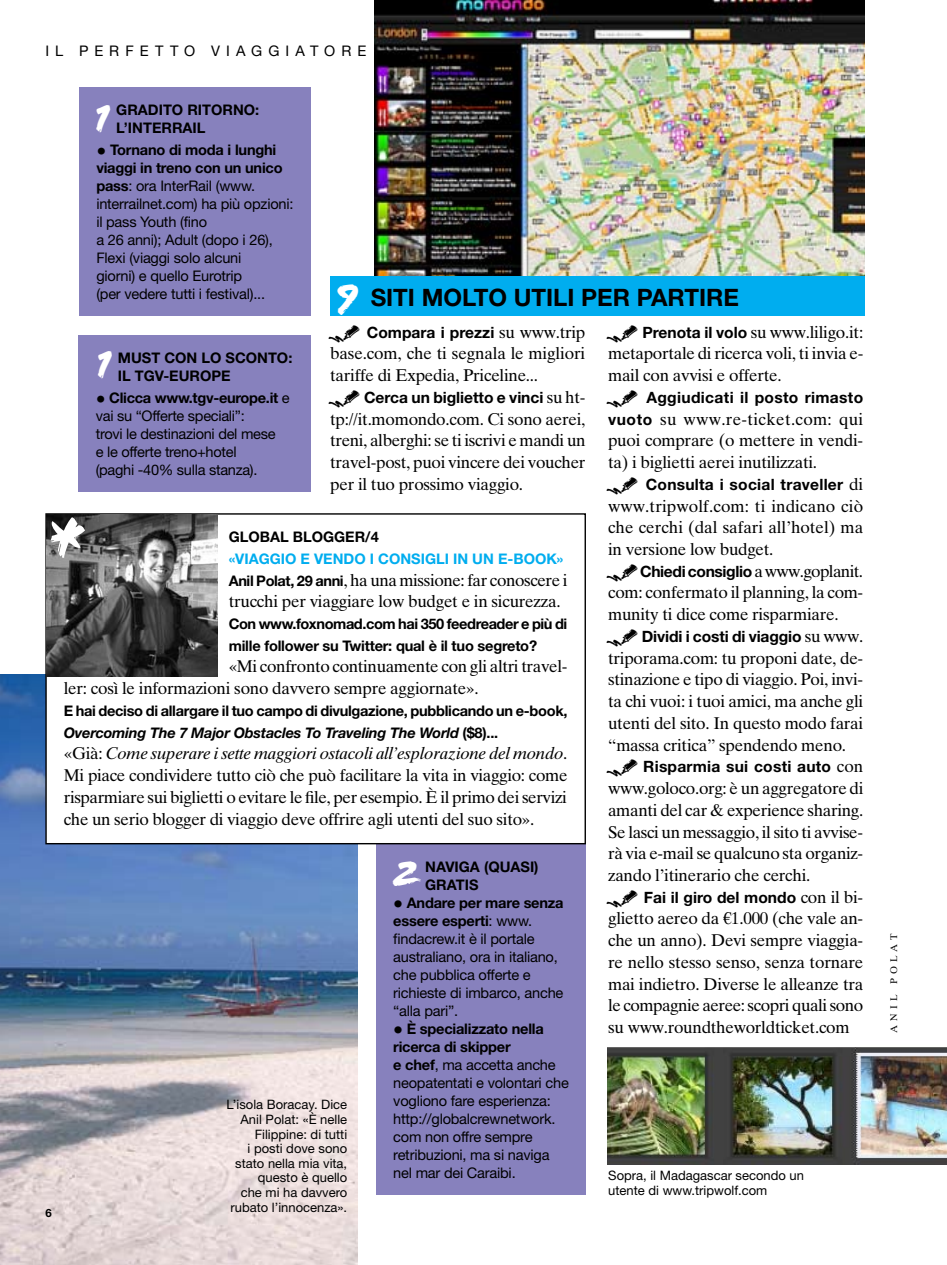
<style>
.page{position:relative;width:947px;height:1265px;background:#fff}
.page>*{position:absolute;margin:0;border:0;box-sizing:border-box;transform-origin:0 0}
.t1{font:102px "Flood Std";color:#fff}
.t2{font:42px "Flood Std";color:#fff}
.t3{font:700 24px "Helvetica Neue LT Std";color:#000}
.t4{font:17px/21.8px "Times Ten LT Std";letter-spacing:-.015em;color:#000;text-align:justify}
.t5{font:700 15.6px "Helvetica Neue LT Std";color:#000}
.t6{font:700 15.6px "Helvetica Neue LT Std";letter-spacing:-.025em;color:#000}
.t7{font:700 15.6px "Helvetica Neue LT Std";letter-spacing:.02em;color:#000}
.t8{font:14.6px/18px "Helvetica Neue LT Std";letter-spacing:-.015em;color:#000}
.t9{font:700 14.6px/21.8px "Helvetica Neue LT Std";letter-spacing:-.02em;color:#000}
.t10{font:700 14.6px/18px "Helvetica Neue LT Std";color:#000}
.t11{font:700 14.6px "Helvetica Neue LT Std";color:#00adef}
.t12{font:14.6px "Helvetica Neue LT Std";letter-spacing:.42em;color:#000}
.t13{font:13px/14.6px "Helvetica Neue LT Std";color:#000;text-align:right}
.t14{font:9.6px "Times Ten LT Std";letter-spacing:.435em;color:#000}
.s1{font-family:"Times Ten LT Std";font-size:20px}
.s2{font-weight:700}
.s3{font-family:"Flood Std";font-weight:400;font-size:42px;color:#fff}
.s4{font-family:"Flood Std";font-weight:400;font-size:24px}
.s5{font-family:"Times Ten LT Std";font-weight:400;font-size:17px}
.s6{font-family:"Helvetica Neue LT Std";font-weight:700;font-size:14.6px}
.s7{font-style:italic}
.s8{font-size:20px}
.s9{font-family:"Flood Std";font-size:24px}
.s10{font-family:"Helvetica Neue LT Std";font-weight:700;font-size:15.6px}
</style>
<div class="page">
<img style="left:0;top:675px;width:357px;height:589px">
<img style="left:608px;top:1047px;width:339px;height:116px">
<img style="left:375px;top:0;width:490px;height:276px">
<div style="left:376px;top:844px;width:210px;height:350px;background:#8781bd"></div>
<div style="left:79px;top:87px;width:232px;height:229px;background:#8781bd"></div>
<div style="left:330px;top:276px;width:535px;height:40px;background:#00adef"></div>
<div style="left:46px;top:514px;width:539px;height:329px;background:#fff"></div>
<img style="left:47px;top:514px;width:170px;height:162px">
<div style="left:79px;top:335px;width:232px;height:157px;background:#8781bd"></div>
<p class="t8" style="left:45px;top:41px;width:15px">i l</p>
<p class="t12" style="left:79px;top:42px;width:187px">perf etto viagg</p>
<p class="t8" style="left:286px;top:41px;width:82px">iatore</p>
<p class="t10" style="left:116px;top:100px;width:144px">GRADITO RITORNO:<br>L’INTERRAIL</p>
<p class="t8" style="left:96px;top:140px;width:199px"><span class="s1">•</span> <span class="s2">Tornano di moda i lunghi viaggi in treno con un unico pass</span>: ora I nterRail (www. interrailnet.com) ha più opzioni: il pass Youth (fino<br>a 26 anni); Adult (dopo i 26),<br>Flexi (viaggi solo alcuni<br>giorni) e quello Eurotrip<br>(per vedere tutti i festival)...</p>
<h2 class="t2" style="left:94px;top:93px;width:18px">1</h2>
<h3 class="t3" style="left:336px;top:283px;width:405px"><span class="s3">9</span> SITI MOLTO UTILI PER PARTIRE</h3>
<h2 class="t2" style="left:96px;top:339px;width:18px">1</h2>
<p class="t10" style="left:118px;top:348px;width:176px">MUST CON LO SCONTO:<br>IL TGV-EUROPE</p>
<p class="t8" style="left:96px;top:388px;width:195px"><span class="s1">•</span> <span class="s2">Clicca www.tgv-europe.it</span> e vai su “Offerte speciali”:<br>trovi le destinazioni del mese<br>e le offerte treno+hotel<br>(paghi -40% sulla stanza).</p>
<p class="t5" style="left:330px;top:322px;width:257px"><span class="s4">¤</span> Compara i prezzi <span class="s5">su www.trip</span></p>
<p class="t4" style="left:330px;top:342px;width:256px">base.com, che ti segnala le migliori tariffe di Expedia, Priceline...</p>
<p class="t5" style="left:330px;top:387px;width:257px"><span class="s4">¤</span> Cerca un biglietto e vinci <span class="s5">su ht-</span></p>
<p class="t4" style="left:330px;top:408px;width:257px">tp://it.momondo.com. Ci sono aerei, treni, alberghi: se ti iscrivi e mandi un travel-post, puoi vincere dei voucher per il tuo prossimo viaggio.</p>
<h1 class="t1" style="left:45px;top:492px;width:35px">*</h1>
<p class="t10" style="left:229px;top:527px;width:152px">GLOBAL BLOGGER/4</p>
<p class="t11" style="left:229px;top:549px;width:17px">«viaggio</p>
<p class="t11" style="left:301px;top:549px;width:25px">e vendo</p>
<p class="t11" style="left:370px;top:549px;width:19px">i consigli</p>
<p class="t11" style="left:453px;top:549px;width:112px">in un E-BOOK»</p>
<p class="t4" style="left:229px;top:568px;width:340px"><span class="s6">Anil Polat, 29 anni</span>, ha una missione: far conoscere i trucchi per viaggiare low budget e in sicurezza.</p>
<p class="t9" style="left:229px;top:612px;width:340px">Con www.foxnomad.com hai 350 feedreader e più di mille follower su Twitter: qual è il tuo segreto?</p>
<p class="t4" style="left:64px;top:655px;width:505px;text-indent:165px">«Mi confronto continuamente con gli altri travel&shy;ler: così le informazioni sono davvero sempre aggiornate».</p>
<p class="t9" style="left:64px;top:699px;width:505px">E hai deciso di allargare il tuo campo di divulgazione, pubblicando un e-book,<br><span class="s7">Overcoming The 7 Major Obstacles To Traveling The World</span> ($8)...</p>
<p class="t4" style="left:64px;top:742px;width:505px">«Già: <span class="s7">Come superare i sette maggiori ostacoli all’esplorazione del mondo</span>.<br>Mi piace condividere tutto ciò che può facilitare la vita in viaggio: come risparmiare sui biglietti o evitare le file, per esempio. È il primo dei servizi che un serio blogger di viaggio deve offrire agli utenti del suo sito».</p>
<p class="t13" style="left:227px;top:1097px;width:122px">L’isola Boracay. Dice<br>Anil Polat: «È nelle<br>Filippine: di tutti<br>i posti dove sono stato nella mia vita, questo è quello<br>che mi ha davvero rubato l’innocenza».</p>
<p class="t9" style="left:425px;top:855px;width:10px">naviga</p>
<p class="t9" style="left:484px;top:855px;width:25px">(quasi</p>
<p class="t9" style="left:534px;top:855px;width:6px">)</p>
<p class="t9" style="left:425px;top:873px;width:10px">gratis</p>
<p class="t8" style="left:393px;top:893px;width:172px"><span class="s8">•</span> <span class="s2">Andare per mare senza essere esperti</span>: www. findacrew.it è il portale australiano, ora in italiano, che pubblica offerte e richieste di imbarco, anche “alla pari”.</p>
<p class="t8" style="left:393px;top:1019px;width:177px"><span class="s8">•</span> <span class="s2">È specializzato nella ricerca di skipper<br>e chef</span>, ma accetta anche neopatentati e volontari che vogliono fare esperienza: http://globalcrewnetwork. com non offre sempre retribuzioni, ma si naviga nel mar dei Caraibi.</p>
<h2 class="t2" style="left:392px;top:849px;width:32px">2</h2>
<p class="t4" style="left:608px;top:321px;width:257px"><span class="s9">¤</span> <span class="s10">Prenota il volo</span> su www.liligo.it: metaportale di ricerca voli, ti invia e&shy;mail con avvisi e offerte.</p>
<p class="t7" style="left:608px;top:387px;width:257px"><span class="s4">¤</span> Aggiudicati il posto rimasto</p>
<p class="t4" style="left:608px;top:408px;width:257px"><span class="s10">vuoto</span> su www.re-ticket.com: qui puoi comprare (o mettere in vendi&shy;ta) i biglietti aerei inutilizzati.</p>
<p class="t5" style="left:608px;top:474px;width:257px"><span class="s4">¤</span> Consulta i social traveller <span class="s5">di</span></p>
<p class="t4" style="left:608px;top:494px;width:257px">www.tripwolf.com: ti indicano ciò che cerchi (dal safari all’hotel) ma in versione low budget.</p>
<p class="t6" style="left:608px;top:561px;width:257px"><span class="s4">¤</span> Chiedi consiglio <span class="s5">a www.goplanit.</span></p>
<p class="t4" style="left:608px;top:581px;width:257px">com: confermato il planning, la com&shy;munity ti dice come risparmiare.</p>
<p class="t5" style="left:608px;top:626px;width:257px"><span class="s4">¤</span> Dividi i costi di viaggio <span class="s5">su www.</span></p>
<p class="t4" style="left:608px;top:647px;width:257px">triporama.com: tu proponi date, de&shy;stinazione e tipo di viaggio. Poi, invi&shy;ta chi vuoi: i tuoi amici, ma anche gli utenti del sito. In questo modo farai “massa critica” spendendo meno.</p>
<p class="t5" style="left:608px;top:757px;width:257px"><span class="s4">¤</span> Risparmia sui costi auto <span class="s5">con</span></p>
<p class="t4" style="left:608px;top:777px;width:257px">www.goloco.org: è un aggregatore di amanti del car &amp; experience sharing.<br>Se lasci un messaggio, il sito ti avvise&shy;rà via e-mail se qualcuno sta organiz&shy;zando l’itinerario che cerchi.</p>
<p class="t5" style="left:608px;top:887px;width:257px"><span class="s4">¤</span> Fai il giro del mondo <span class="s5">con il bi-</span></p>
<p class="t4" style="left:608px;top:907px;width:257px">glietto aereo da €1.000 (che vale an&shy;che un anno). Devi sempre viaggia&shy;re nello stesso senso, senza tornare mai indietro. Diverse le alleanze tra le compagnie aeree: scopri quali sono su www.roundtheworldticket.com</p>
<p class="t13" style="left:608px;top:1167px;width:197px;text-align:left">Sopra, il Madagascar secondo un utente di www.tripwolf.com</p>
<p class="t14" style="left:888px;top:984px;width:52px;rotate:-90deg">pol at</p>
<p class="t14" style="left:888px;top:1032px;width:36px;rotate:-90deg">an il</p>
</div>
